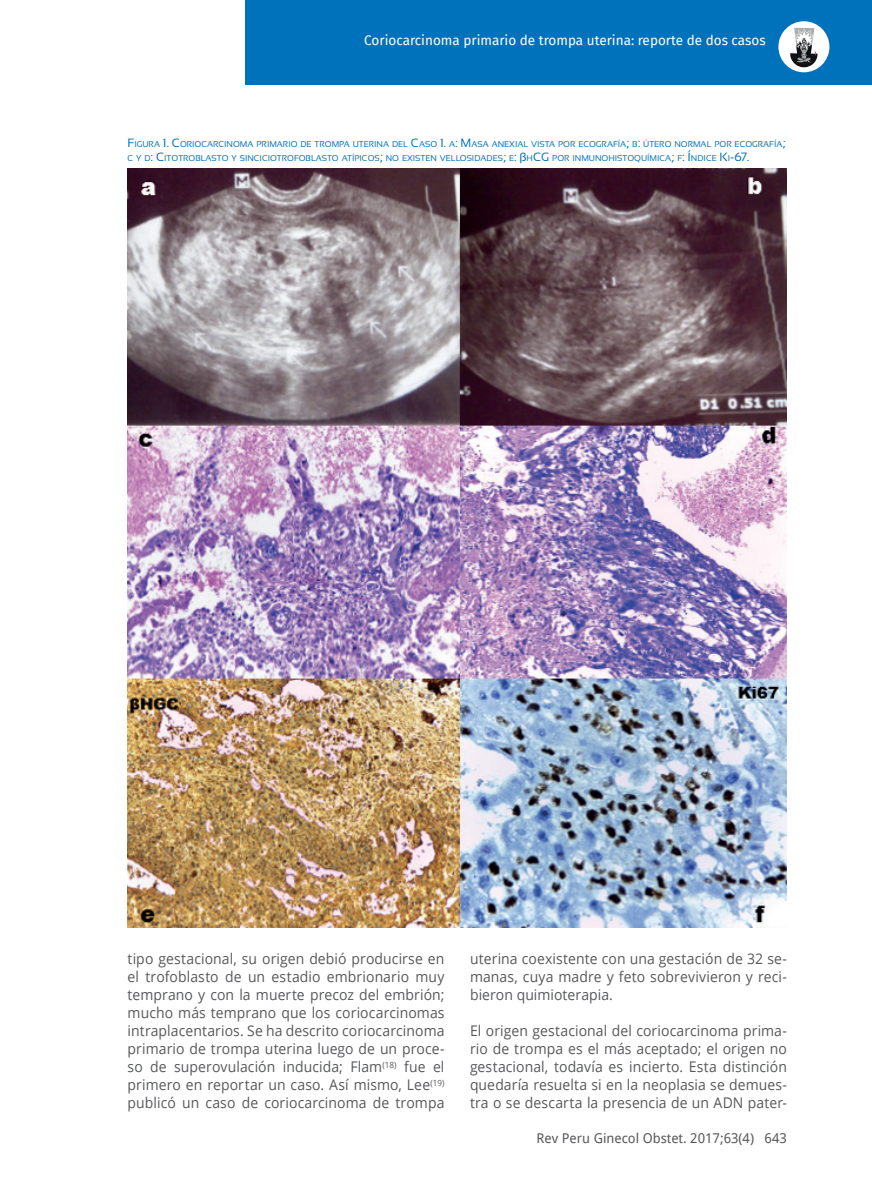
<style>
.page{position:relative;width:872px;height:1191px;background:#fff}
.page>*{position:absolute;margin:0;border:0;box-sizing:border-box;transform-origin:0 0}
.t1{font:14.7px/18px "Open Sans";letter-spacing:.005em;color:#57585a;text-align:justify;scale:.95 1}
.t2{font:13.5px "Fira Sans";color:#fff}
.t3{font:13.5px "Droid Sans";color:#57585a}
.t4{font:8.4px/14.4px "Sansation";color:#0072bc}
.s1{font-size:12px}
</style>
<div class="page">
<div style="left:246px;top:0;width:626px;height:85px;background:#0072bc"></div>
<div style="left:778px;top:21px;width:51px;height:51px;background:#fff;border-radius:50%"></div>
<svg style="left:790px;top:28px;width:28px;height:40px"></svg>
<img style="left:128px;top:169px;width:659px;height:759px">
<p class="t2" style="left:364px;top:30px;width:403px">Coriocarcinoma primario de trompa uterina: reporte de dos casos</p>
<p class="t4" style="left:128px;top:137px;width:659px"><span class="s1">F</span>IGURA <span class="s1">1. C</span>ORIOCARCINOMA PRIMARIO DE TROMPA UTERINA DEL <span class="s1">C</span>ASO <span class="s1">1.</span> A<span class="s1">: M</span>ASA ANEXIAL VISTA POR ECOGRAFÍA<span class="s1">;</span> B<span class="s1">:</span> ÚTERO NORMAL POR ECOGRAFÍA<span class="s1">;<br></span>C Y D<span class="s1">: C</span>ITOTROBLASTO Y SINCICIOTROFOBLASTO ATÍPICOS<span class="s1">;</span> NO EXISTEN VELLOSIDADES<span class="s1">;</span> E<span class="s1">:</span> <span class="s1">β</span>H<span class="s1">CG</span> POR INMUNOHISTOQUÍMICA<span class="s1">;</span> F<span class="s1">: Í</span>NDICE <span class="s1">K</span>I<span class="s1">-67.</span></p>
<p class="t1" style="left:128px;top:949px;width:335px">tipo gestacional, su origen debió producirse en el trofoblasto de un estadio embrionario muy temprano y con la muerte precoz del embrión; mucho más temprano que los coriocarcinomas intraplacentarios. Se ha descrito coriocarcinoma primario de trompa uterina luego de un proce&shy;so de superovulación inducida; Flam<sup>(18)</sup> fue el primero en reportar un caso. Así mismo, Lee<sup>(19) </sup>publicó un caso de coriocarcinoma de trompa</p>
<p class="t1" style="left:470px;top:949px;width:335px">uterina coexistente con una gestación de 32 se&shy;manas, cuya madre y feto sobrevivieron y reci&shy;bieron quimioterapia.</p>
<p class="t1" style="left:470px;top:1021px;width:335px">El origen gestacional del coriocarcinoma prima&shy;rio de trompa es el más aceptado; el origen no gestacional, todavía es incierto. Esta distinción quedaría resuelta si en la neoplasia se demues&shy;tra o se descarta la presencia de un ADN pater-</p>
<p class="t3" style="left:536px;top:1128px;width:252px">Rev Peru Ginecol Obstet. 2017;63(4) 643</p>
</div>
